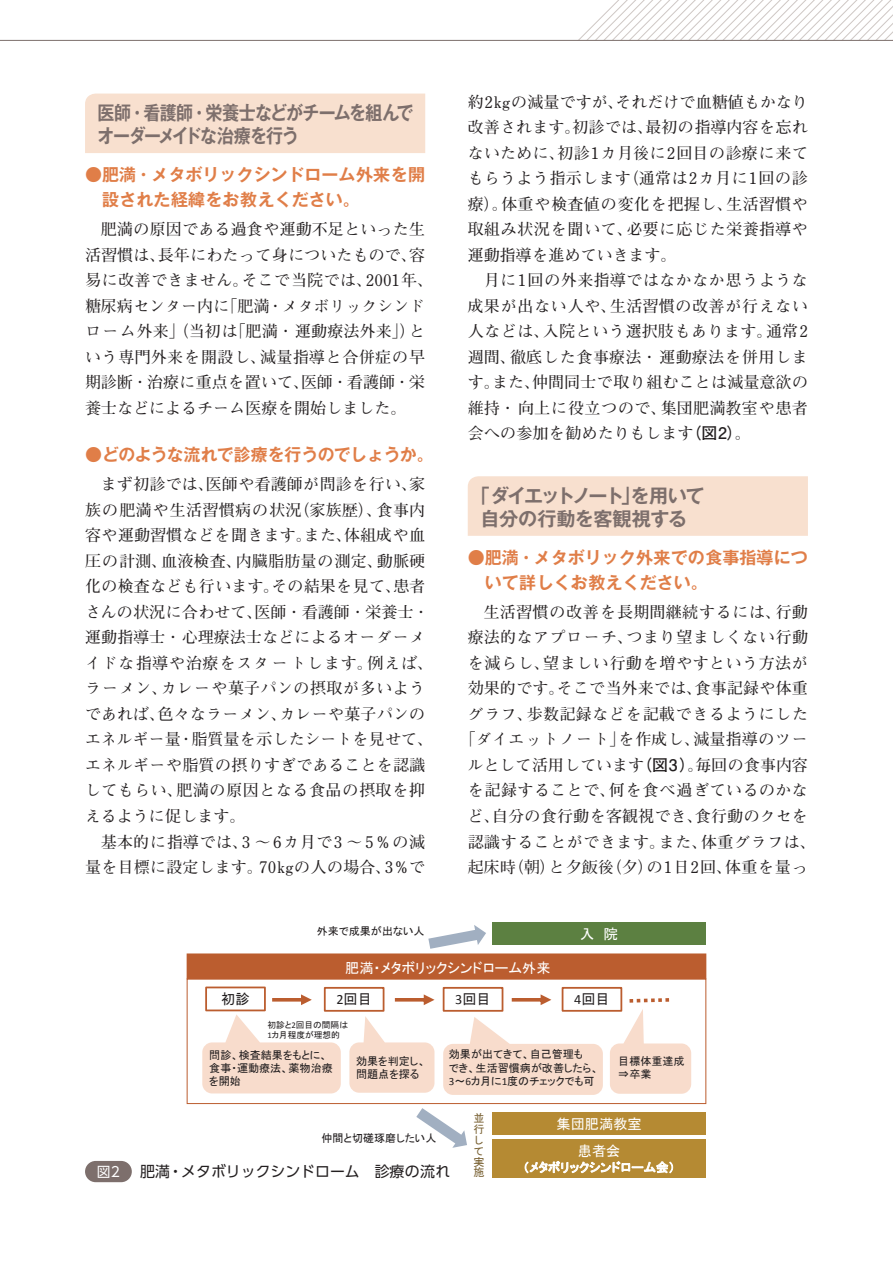
<style>
.page{position:relative;width:893px;height:1263px;background:#fff}
.page>*{position:absolute;margin:0;border:0;box-sizing:border-box;transform-origin:0 0}
.t1{font:700 19.2px/23.4px "Gothic MB101 Pro De";letter-spacing:-.05em;color:#7d6f6c;scale:.89 1}
.t2{font:700 19.2px/23.4px "Gothic MB101 Pro De";letter-spacing:-.05em;color:#7d6f6c;text-align:center}
.t3{font:700 16.95px/25.5px "Gothic MB101 Pro De";color:#e07e48}
.t4{font:700 16.95px "Gothic MB101 Pro De";letter-spacing:-.02em;color:#e07e48}
.t5{font:700 15.9px/25.5px "Futo Min A101 Pro";letter-spacing:.025em;color:#231f20}
.t6{font:700 15.9px "Futo Min A101 Pro";letter-spacing:.05em;color:#231f20}
.t7{font:700 15.9px "Futo Min A101 Pro";color:#231f20}
.t8{font:14.85px "UD Shin Go Pro";color:#231f20}
.t9{font:14.25px "MS P Gothic";color:#fff}
.t10{font:14.25px "MS P Gothic";color:#231f20}
.t11{font:13.8px "UD Shin Go Pro";color:#fff}
.t12{font:12.6px "MS P Gothic";letter-spacing:.01em;color:#fff}
.t13{font:11.1px/13.2px "MS P Gothic";color:#231f20}
.t14{font:11.1px/10.8px "MS P Gothic";color:#775f30}
.t15{font:8.7px/10.4px "MS P Gothic";color:#231f20}
.s1{font-family:"Futo Go B101 Pro"}
.s2{font-family:"Calibri"}
.s3{font-family:"MS Gothic"}
</style>
<div class="page">
<svg style="left:652px;top:0;width:241px;height:40px"></svg>
<div style="left:85px;top:94px;width:340px;height:59px;background:#f8e0cf"></div>
<div style="left:468px;top:476px;width:340px;height:60px;background:#f8e0cf"></div>
<div style="left:205px;top:986px;width:61px;height:25px;border:2px solid #bb5d2f"></div>
<div style="left:324px;top:987px;width:60px;height:25px;border:2px solid #bb5d2f"></div>
<div style="left:443px;top:987px;width:60px;height:25px;border:2px solid #bb5d2f"></div>
<div style="left:562px;top:987px;width:60px;height:25px;border:2px solid #bb5d2f"></div>
<svg style="left:443px;top:1017px;width:160px;height:78px"></svg>
<svg style="left:512px;top:994px;width:39px;height:11px"></svg>
<svg style="left:349px;top:1016px;width:85px;height:77px"></svg>
<svg style="left:202px;top:1014px;width:139px;height:79px"></svg>
<svg style="left:610px;top:996px;width:81px;height:98px"></svg>
<svg style="left:428px;top:925px;width:58px;height:24px"></svg>
<div style="left:492px;top:922px;width:214px;height:23px;background:#5c8041"></div>
<svg style="left:416px;top:1108px;width:51px;height:40px"></svg>
<div style="left:492px;top:1112px;width:214px;height:23px;background:#b58a33"></div>
<div style="left:492px;top:1140px;width:214px;height:38px;background:#b58a33"></div>
<svg style="left:525px;top:1161px;width:148px;height:12px"></svg>
<div style="left:187px;top:978px;width:519px;height:126px;border:1px solid #bb5d2f"></div>
<div style="left:187px;top:954px;width:519px;height:25px;background:#bb5d2f"></div>
<div style="left:187px;top:953px;width:519px;height:26px;border:1px solid #bb5d2f"></div>
<svg style="left:272px;top:994px;width:40px;height:11px"></svg>
<svg style="left:395px;top:994px;width:39px;height:11px"></svg>
<div style="left:85px;top:1161px;width:47px;height:21px;background:#7d6f6c;border-radius:11px"></div>
<p class="t1" style="left:98px;top:99px;width:357px">医師・看護師・栄養士などがチームを組んでオーダーメイドな治療を行う</p>
<p class="t3" style="left:102px;top:160px;width:325px;text-indent:-17px">●肥満・メタボリックシンドローム外来を開設された経緯をお教えください。</p>
<p class="t5" style="left:85px;top:214px;width:350px;text-indent:16px">肥満の原因である過食や運動不足といった生活習慣は、長年にわたって身についたもので、容易に改善できません。そこで当院では、2001年、糖尿病センター内に「肥満・メタボリックシンドローム外来」（当初は「肥満・運動療法外来」）という専門外来を開設し、減量指導と合併症の早期診断・治療に重点を置いて、医師・看護師・栄養士などによるチーム医療を開始しました。</p>
<p class="t4" style="left:85px;top:441px;width:350px">●どのような流れで診療を行うのでしょうか。</p>
<p class="t5" style="left:85px;top:470px;width:350px;text-indent:16px">まず初診では、医師や看護師が問診を行い、家族の肥満や生活習慣病の状況（家族歴）、食事内容や運動習慣などを聞きます。また、体組成や血圧の計測、血液検査、内臓脂肪量の測定、動脈硬化の検査なども行います。その結果を見て、患者さんの状況に合わせて、医師・看護師・栄養士・運動指導士・心理療法士などによるオーダーメイドな指導や治療をスタートします。例えば、ラーメン、カレーや菓子パンの摂取が多いようであれば、色々なラーメン、カレーや菓子パンのエネルギー量・脂質量を示したシートを見せて、エネルギーや脂質の摂りすぎであることを認識してもらい、肥満の原因となる食品の摂取を抑えるように促します。</p>
<p class="t5" style="left:85px;top:827px;width:342px;text-align:right">基本的に指導では、3 ～6カ月で3 ～5％の減量を目標に設定します。70kgの人の場合、3％で</p>
<p class="t13" style="left:317px;top:924px;width:109px">外来で成果が出ない人</p>
<p class="t5" style="left:468px;top:87px;width:342px;text-align:justify">約2kgの減量ですが、それだけで血糖値もかなり改善されます。初診では、最初の指導内容を忘れないために、初診1カ月後に2回目の診療に来てもらうよう指示します（通常は2カ月に1回の診療）。体重や検査値の変化を把握し、生活習慣や取組み状況を聞いて、必要に応じた栄養指導や運動指導を進めていきます。</p>
<p class="t5" style="left:468px;top:266px;width:342px;text-align:justify;text-indent:16px">月に1回の外来指導ではなかなか思うような成果が出ない人や、生活習慣の改善が行えない人などは、入院という選択肢もあります。通常2週間、徹底した食事療法・運動療法を併用します。また、仲間同士で取り組むことは減量意欲の維持・向上に役立つので、集団肥満教室や患者会への参加を勧めたりもします<span class="s1">（図2）</span>。</p>
<p class="t2" style="left:471px;top:481px;width:235px">「ダイエットノート」を用いて自分の行動を客観視する</p>
<p class="t3" style="left:485px;top:542px;width:325px;text-indent:-17px">●肥満・メタボリック外来での食事指導について詳しくお教えください。</p>
<p class="t5" style="left:484px;top:597px;width:326px">生活習慣の改善を長期間継続するには、行動</p>
<p class="t5" style="left:468px;top:623px;width:342px">療法的なアプローチ、つまり望ましくない行動</p>
<p class="t5" style="left:468px;top:648px;width:342px">を減らし、望ましい行動を増やすという方法が</p>
<p class="t5" style="left:468px;top:674px;width:342px">効果的です。そこで当外来では、食事記録や体重</p>
<p class="t5" style="left:468px;top:699px;width:342px">グラフ、歩数記録などを記載できるようにした</p>
<p class="t5" style="left:460px;top:725px;width:350px">「ダイエットノート」を作成し、減量指導のツー</p>
<p class="t7" style="left:468px;top:752px;width:342px">ルとして活用しています<span class="s1">（図3）</span>。毎回の食事内容</p>
<p class="t5" style="left:468px;top:776px;width:342px">を記録することで、何を食べ過ぎているのかな</p>
<p class="t5" style="left:468px;top:801px;width:342px">ど、自分の食行動を客観視でき、食行動のクセを</p>
<p class="t5" style="left:468px;top:827px;width:350px">認識することができます。また、体重グラフは、</p>
<p class="t6" style="left:468px;top:855px;width:342px">起床時（朝）と夕飯後（夕）の1日2回、体重を量っ</p>
<p class="t9" style="left:580px;top:926px;width:39px">入 院</p>
<p class="t9" style="left:345px;top:960px;width:207px">肥満・メタボリックシンドローム外来</p>
<p class="t10" style="left:221px;top:991px;width:30px">初診</p>
<p class="t10" style="left:336px;top:992px;width:37px"><span class="s2">2</span>回目</p>
<p class="t10" style="left:455px;top:992px;width:37px"><span class="s2">3</span>回目</p>
<p class="t10" style="left:574px;top:992px;width:37px"><span class="s2">4</span>回目</p>
<p class="t15" style="left:267px;top:1019px;width:82px">初診と<span class="s2">2</span>回目の間隔は<br><span class="s2">1</span>カ月程度が理想的</p>
<p class="t13" style="left:356px;top:1054px;width:71px">効果を判定し、問題点を探る</p>
<p class="t13" style="left:209px;top:1048px;width:125px;line-height:12.8px">問診、検査結果をもとに、食事・運動療法、薬物治療を開始</p>
<p class="t13" style="left:449px;top:1047px;width:151px;line-height:14.1px">効果が出てきて、自己管理も<br>でき、生活習慣病が改善したら、</p>
<p class="t13" style="left:449px;top:1074px;width:147px"><span class="s2">3</span>～<span class="s2">6</span>カ月に<span class="s2">1</span>度のチェックでも可</p>
<p class="t13" style="left:618px;top:1054px;width:68px">目標体重達成<span class="s3">⇒</span>卒業</p>
<p class="t13" style="left:321px;top:1131px;width:117px">仲間と切磋琢磨したい人</p>
<p class="t11" style="left:97px;top:1160px;width:24px">図2</p>
<p class="t8" style="left:140px;top:1159px;width:312px">肥満・メタボリックシンドローム　診療の流れ</p>
<p class="t14" style="left:473px;top:1113px;width:13px">並行して実施</p>
<p class="t9" style="left:557px;top:1116px;width:87px">集団肥満教室</p>
<p class="t9" style="left:578px;top:1144px;width:44px">患者会</p>
<p class="t12" style="left:523px;top:1161px;width:154px">（メタボリックシンドローム会）</p>
</div>
